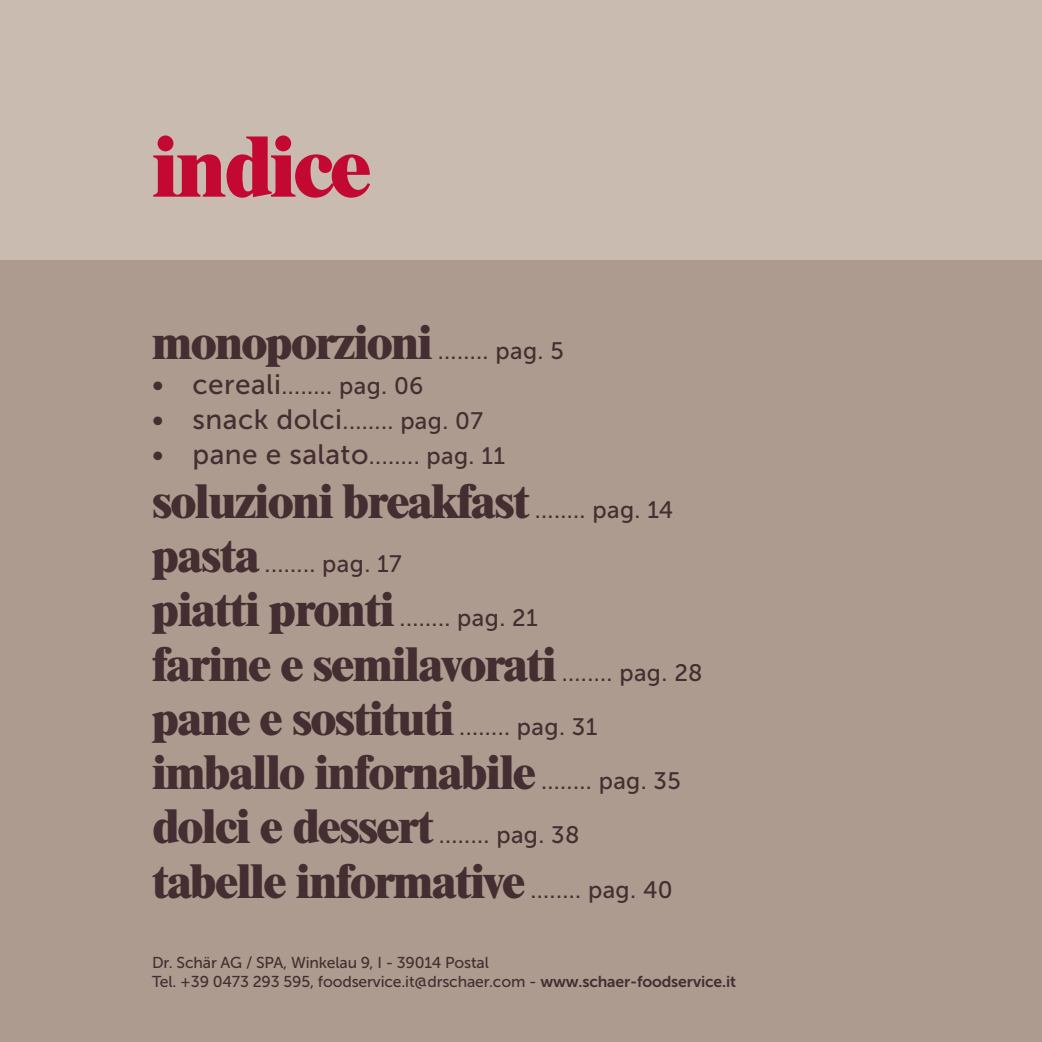
<style>
.page{position:relative;width:1042px;height:1042px;background:#cabbb1}
.page>*{position:absolute;margin:0;border:0;box-sizing:border-box;transform-origin:0 0}
.t1{font:800 84.52px "Times LT Std";letter-spacing:-.03em;color:#c30831}
.t2{font:800 47.25px/54.2px "Times LT Std";letter-spacing:-.03em;color:#442e31}
.t3{font:23.8px "Museo Sans 500";letter-spacing:.015em;color:#442e31}
.t4{font:15.75px/18.9px "Museo Sans 500";letter-spacing:-.01em;color:#442e31}
.s1{font-family:"Times LT Std";font-weight:800;font-size:47.25px}
.s2{font-size:28px}
.s3{font-family:"Museo Sans 500";font-weight:400;font-size:23.8px}
.s4{font-family:"Museo Sans 700"}
</style>
<div class="page">
<div style="left:0;top:260px;width:1042px;height:782px;background:#ae9b8f"></div>
<h1 class="t1" style="left:152px;top:114px;width:221px">indice</h1>
<p class="t3" style="left:152px;top:337px;width:413px"><span class="s1">monoporzioni</span> ........ pag. 5</p>
<p class="t3" style="left:152px;top:372px;width:273px"><span class="s2">• cereali</span>........ pag. 06</p>
<p class="t3" style="left:152px;top:407px;width:332px"><span class="s2">• snack dolci</span>........ pag. 07</p>
<p class="t3" style="left:152px;top:442px;width:354px"><span class="s2">• pane e salato</span>........ pag. 11</p>
<h2 class="t2" style="left:152px;top:473px;width:523px">soluzioni breakfast <span class="s3">........ pag. 14</span></h2>
<p class="t3" style="left:152px;top:551px;width:251px"><span class="s1">pasta</span> ........ pag. 17</p>
<p class="t3" style="left:152px;top:605px;width:387px"><span class="s1">piatti pronti</span> ........ pag. 21</p>
<h2 class="t2" style="left:152px;top:636px;width:552px">farine e semilavorati <span class="s3">........ pag. 28 </span>pane e sostituti <span class="s3">........ pag. 31 </span>imballo infornabile <span class="s3">........ pag. 35</span></h2>
<p class="t3" style="left:152px;top:822px;width:429px"><span class="s1">dolci e dessert</span> ........ pag. 38</p>
<h2 class="t2" style="left:152px;top:853px;width:522px">tabelle informative <span class="s3">........ pag. 40</span></h2>
<p class="t4" style="left:152px;top:953px;width:585px">Dr. Schär AG / SPA, Winkelau 9, I - 39014 Postal<br>Tel. +39 0473 293 595, foodservice.it@drschaer.com - <span class="s4">www.schaer-foodservice.it</span></p>
</div>
